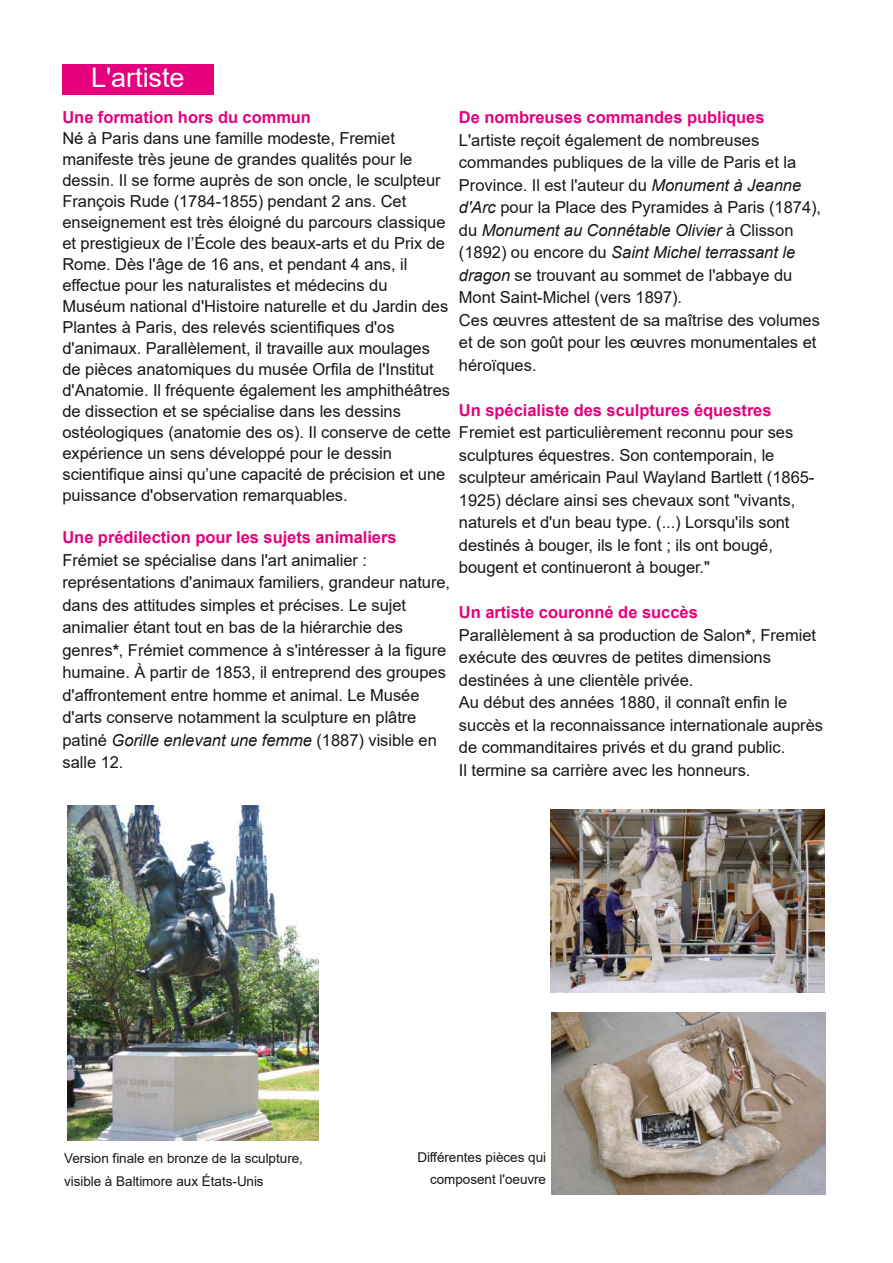
<style>
.page{position:relative;width:893px;height:1263px;background:#fff}
.page>*{position:absolute;margin:0;border:0;box-sizing:border-box;transform-origin:0 0}
.t1{font:27px "Arial";color:#fff}
.t2{font:16.5px/22.5px "Arial";color:#181715}
.t3{font:700 16.5px "Arial";color:#e5007d}
.t4{font:13.5px/22.5px "Arial";color:#181715}
.s1{font-weight:700}
.s2{font-style:italic}
.s3{font-weight:700;color:#e5007d}
</style>
<div class="page">
<div style="left:63px;top:65px;width:151px;height:30px;background:#e5007d"></div>
<img style="left:67px;top:805px;width:252px;height:336px">
<img style="left:551px;top:810px;width:273px;height:182px">
<img style="left:552px;top:1012px;width:273px;height:183px">
<h1 class="t1" style="left:91px;top:63px;width:95px">L'artiste</h1>
<p class="t3" style="left:62px;top:108px;width:250px">Une formation hors du commun</p>
<p class="t2" style="left:62px;top:128px;width:390px;line-height:21px">Né à Paris dans une famille modeste, Fremiet manifeste très jeune de grandes qualités pour le dessin. Il se forme auprès de son oncle, le sculpteur François Rude (1784-1855) pendant 2 ans. Cet enseignement est très éloigné du parcours classique et prestigieux de l’École des beaux-arts et du Prix de Rome. Dès l'âge de 16 ans, et pendant 4 ans, il effectue pour les naturalistes et médecins du Muséum national d'Histoire naturelle et du Jardin des Plantes à Paris, des relevés scientifiques d'os d'animaux. Parallèlement, il travaille aux moulages de pièces anatomiques du musée Orfila de l'Institut d'Anatomie. Il fréquente également les amphithéâtres de dissection et se spécialise dans les dessins ostéologiques (anatomie des os). Il conserve de cette expérience un sens développé pour le dessin scientifique ainsi qu’une capacité de précision et une puissance d'observation remarquables.</p>
<p class="t3" style="left:62px;top:528px;width:336px">Une prédilection pour les sujets animaliers</p>
<p class="t2" style="left:62px;top:549px;width:389px">Frémiet se spécialise dans l'art animalier : représentations d'animaux familiers, grandeur nature, dans des attitudes simples et précises. Le sujet animalier étant tout en bas de la hiérarchie des genres<span class="s1">*</span>, Frémiet commence à s'intéresser à la figure humaine. À partir de 1853, il entreprend des groupes d'affrontement entre homme et animal. Le Musée d'arts conserve notamment la sculpture en plâtre patiné <span class="s2">Gorille enlevant une femme</span> (1887) visible en salle 12.</p>
<p class="t3" style="left:459px;top:108px;width:307px">De nombreuses commandes publiques</p>
<p class="t2" style="left:459px;top:129px;width:364px">L'artiste reçoit également de nombreuses commandes publiques de la ville de Paris et la Province. Il est l'auteur du <span class="s2">Monument à Jeanne d'Arc</span> pour la Place des Pyramides à Paris (1874), du <span class="s2">Monument au Connétable Olivier</span> à Clisson (1892) ou encore du <span class="s2">Saint Michel terrassant le dragon</span> se trouvant au sommet de l'abbaye du Mont Saint-Michel (vers 1897).<br>Ces œuvres attestent de sa maîtrise des volumes et de son goût pour les œuvres monumentales et héroïques.</p>
<p class="t3" style="left:459px;top:401px;width:314px">Un spécialiste des sculptures équestres</p>
<p class="t2" style="left:459px;top:421px;width:357px">Fremiet est particulièrement reconnu pour ses sculptures équestres. Son contemporain, le sculpteur américain Paul Wayland Bartlett (1865- 1925) déclare ainsi ses chevaux sont "vivants, naturels et d'un beau type. (...) Lorsqu'ils sont destinés à bouger, ils le font ; ils ont bougé, bougent et continueront à bouger."</p>
<p class="t2" style="left:459px;top:601px;width:366px"><span class="s3">Un artiste couronné de succès<br></span>Parallèlement à sa production de Salon<span class="s1">*</span>, Fremiet exécute des œuvres de petites dimensions destinées à une clientèle privée.<br>Au début des années 1880, il connaît enfin le succès et la reconnaissance internationale auprès de commanditaires privés et du grand public.<br>Il termine sa carrière avec les honneurs.</p>
<p class="t4" style="left:64px;top:1147px;width:240px">Version finale en bronze de la sculpture, visible à Baltimore aux États-Unis</p>
<p class="t4" style="left:417px;top:1146px;width:130px;text-align:right">Différentes pièces qui composent l'oeuvre</p>
</div>
